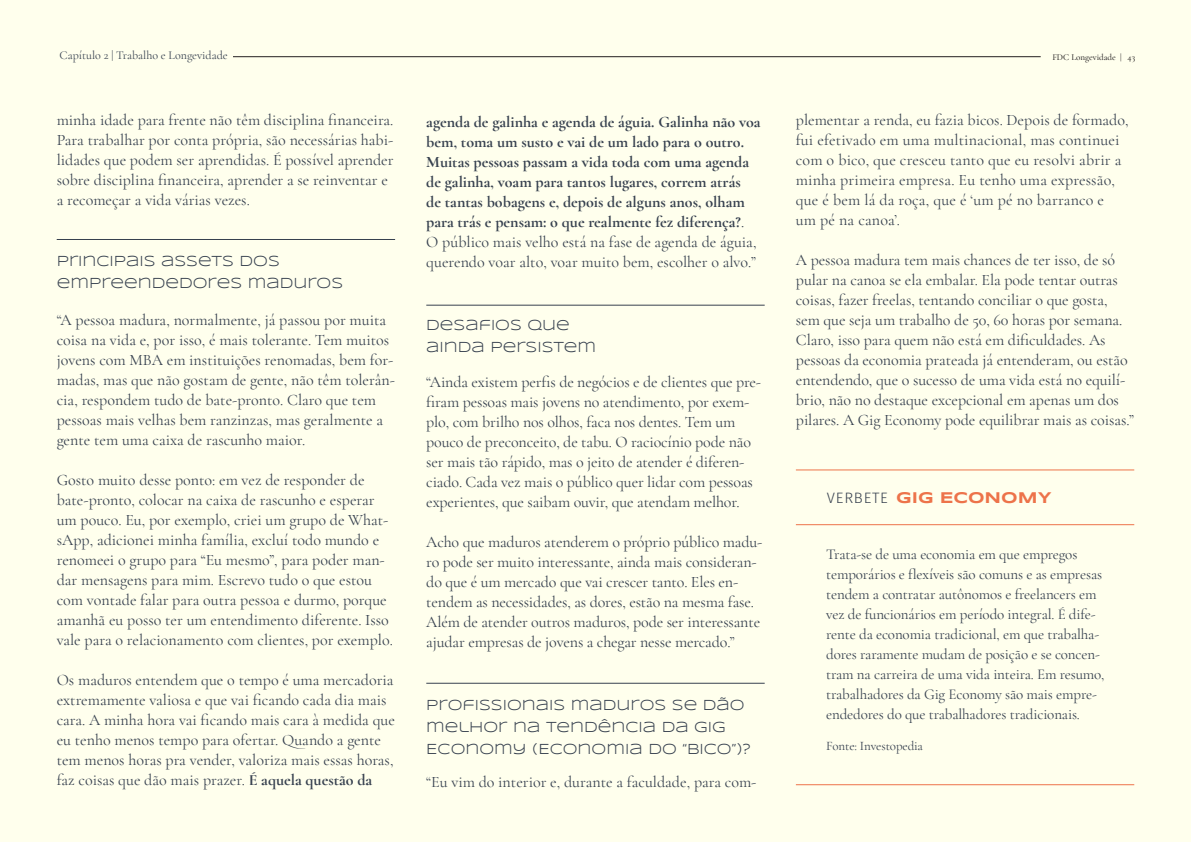
<style>
.page{position:relative;width:1191px;height:842px;background:#ffffed}
.page>*{position:absolute;margin:0;border:0;box-sizing:border-box;transform-origin:0 0}
.t1{font:16px/20px "Cormorant Garamond";color:#37414f}
.t2{font:700 16px/20px "Cormorant Garamond";color:#37414f}
.t3{font:700 16px "Syncopate";color:#ed734a}
.t4{font:15px/20px "Cormorant Garamond";letter-spacing:-.01em;color:#37414f}
.t5{font:15px/22px "Syncopate";color:#37414f}
.t6{font:300 15px "Fira Sans";letter-spacing:.05em;color:#37414f}
.t7{font:13px "Cormorant Garamond";letter-spacing:-.01em;color:#37414f}
.t8{font:12px "Cormorant Garamond";color:#37414f}
.t9{font:500 9px "Cormorant Garamond";color:#231f20}
.s1{font-weight:700}
.s2{font-weight:400}
</style>
<div class="page">
<hr style="left:57px;top:239px;width:338px;height:1px;background:#37414f">
<hr style="left:426px;top:305px;width:338px;height:1px;background:#37414f">
<hr style="left:426px;top:683px;width:338px;height:1px;background:#37414f">
<hr style="left:796px;top:524px;width:338px;height:1px;background:#ed734a">
<hr style="left:796px;top:470px;width:338px;height:1px;background:#ed734a">
<hr style="left:796px;top:784px;width:338px;height:1px;background:#ed734a">
<hr style="left:112px;top:57px;width:928px;height:1px;background:#231f20">
<div style="left:60px;top:48px;width:172px;height:16px;background:#ffffed"></div>
<p class="t8" style="left:60px;top:48px;width:170px">Capítulo 2 | Trabalho e Longevidade</p>
<p class="t9" style="left:1052px;top:52px;width:84px">FDC Longevidade | 43</p>
<p class="t1" style="left:57px;top:110px;width:338px">minha idade para frente não têm disciplina financeira.<br>Para trabalhar por conta própria, são necessárias habi&shy;lidades que podem ser aprendidas. É possível aprender sobre disciplina financeira, aprender a se reinventar e a recomeçar a vida várias vezes.</p>
<p class="t5" style="left:57px;top:250px;width:225px">PRINCIPAIS ASSETS DOS</p>
<p class="t5" style="left:57px;top:272px;width:288px">EMPREENDEDORES MADUROS</p>
<p class="t1" style="left:57px;top:310px;width:340px">“A pessoa madura, normalmente, já passou por muita coisa na vida e, por isso, é mais tolerante. Tem muitos jovens com MBA em instituições renomadas, bem for&shy;madas, mas que não gostam de gente, não têm tolerân&shy;cia, respondem tudo de bate-pronto. Claro que tem pessoas mais velhas bem ranzinzas, mas geralmente a gente tem uma caixa de rascunho maior.</p>
<p class="t1" style="left:57px;top:470px;width:337px">Gosto muito desse ponto: em vez de responder de bate-pronto, colocar na caixa de rascunho e esperar um pouco. Eu, por exemplo, criei um grupo de What&shy;sApp, adicionei minha família, excluí todo mundo e renomeei o grupo para “Eu mesmo”, para poder man&shy;dar mensagens para mim. Escrevo tudo o que estou com vontade falar para outra pessoa e durmo, porque amanhã eu posso ter um entendimento diferente. Isso vale para o relacionamento com clientes, por exemplo.</p>
<p class="t1" style="left:57px;top:670px;width:340px">Os maduros entendem que o tempo é uma mercadoria extremamente valiosa e que vai ficando cada dia mais cara. A minha hora vai ficando mais cara à medida que eu tenho menos tempo para ofertar. Quando a gente tem menos horas pra vender, valoriza mais essas horas, faz coisas que dão mais prazer. <span class="s1">É aquela questão da</span></p>
<p class="t2" style="left:426px;top:112px;width:336px">agenda de galinha e agenda de águia. Galinha não voa bem, toma um susto e vai de um lado para o outro.<br>Muitas pessoas passam a vida toda com uma agenda de galinha, voam para tantos lugares, correm atrás<br>de tantas bobagens e, depois de alguns anos, olham para trás e pensam: o que realmente fez diferença?<span class="s2">.<br>O público mais velho está na fase de agenda de águia, querendo voar alto, voar muito bem, escolher o alvo.”</span></p>
<p class="t5" style="left:426px;top:314px;width:145px">DESAFI OS QUE</p>
<p class="t5" style="left:426px;top:336px;width:171px">AINDA PERSISTEM</p>
<p class="t1" style="left:426px;top:372px;width:336px">“Ainda existem perfis de negócios e de clientes que pre&shy;firam pessoas mais jovens no atendimento, por exem&shy;plo, com brilho nos olhos, faca nos dentes. Tem um pouco de preconceito, de tabu. O raciocínio pode não ser mais tão rápido, mas o jeito de atender é diferen&shy;ciado. Cada vez mais o público quer lidar com pessoas experientes, que saibam ouvir, que atendam melhor.</p>
<p class="t1" style="left:426px;top:532px;width:337px">Acho que maduros atenderem o próprio público madu&shy;ro pode ser muito interessante, ainda mais consideran&shy;do que é um mercado que vai crescer tanto. Eles en&shy;tendem as necessidades, as dores, estão na mesma fase.<br>Além de atender outros maduros, pode ser interessante ajudar empresas de jovens a chegar nesse mercado.”</p>
<p class="t5" style="left:426px;top:694px;width:326px">PROFISSIONAIS MADUROS SE DÃO<br>MELHOR NA TENDÊNCIA DA GIG<br>ECONOMY (ECONOMIA DO “BICO”)?</p>
<p class="t1" style="left:426px;top:772px;width:332px">“Eu vim do interior e, durante a faculdade, para com-</p>
<p class="t1" style="left:796px;top:110px;width:334px">plementar a renda, eu fazia bicos. Depois de formado, fui efetivado em uma multinacional, mas continuei com o bico, que cresceu tanto que eu resolvi abrir a minha primeira empresa. Eu tenho uma expressão, que é bem lá da roça, que é ‘um pé no barranco e</p>
<p class="t1" style="left:796px;top:210px;width:105px">um pé na canoa’.</p>
<p class="t1" style="left:796px;top:250px;width:340px">A pessoa madura tem mais chances de ter isso, de só pular na canoa se ela embalar. Ela pode tentar outras coisas, fazer freelas, tentando conciliar o que gosta, sem que seja um trabalho de 50, 60 horas por semana.<br>Claro, isso para quem não está em dificuldades. As pessoas da economia prateada já entenderam, ou estão entendendo, que o sucesso de uma vida está no equilí&shy;brio, não no destaque excepcional em apenas um dos pilares. A Gig Economy pode equilibrar mais as coisas.”</p>
<p class="t6" style="left:827px;top:487px;width:62px">VERBETE</p>
<p class="t3" style="left:896px;top:488px;width:157px">GIG ECONOMY</p>
<p class="t4" style="left:826px;top:544px;width:280px">Trata-se de uma economia em que empregos temporários e flexíveis são comuns e as empresas tendem a contratar autônomos e freelancers em vez de funcionários em período integral. É dife&shy;rente da economia tradicional, em que trabalha&shy;dores raramente mudam de posição e se concen&shy;tram na carreira de uma vida inteira. Em resumo, trabalhadores da Gig Economy são mais empre&shy;endedores do que trabalhadores tradicionais.</p>
<p class="t7" style="left:826px;top:738px;width:98px">Fonte: Investopedia</p>
</div>
